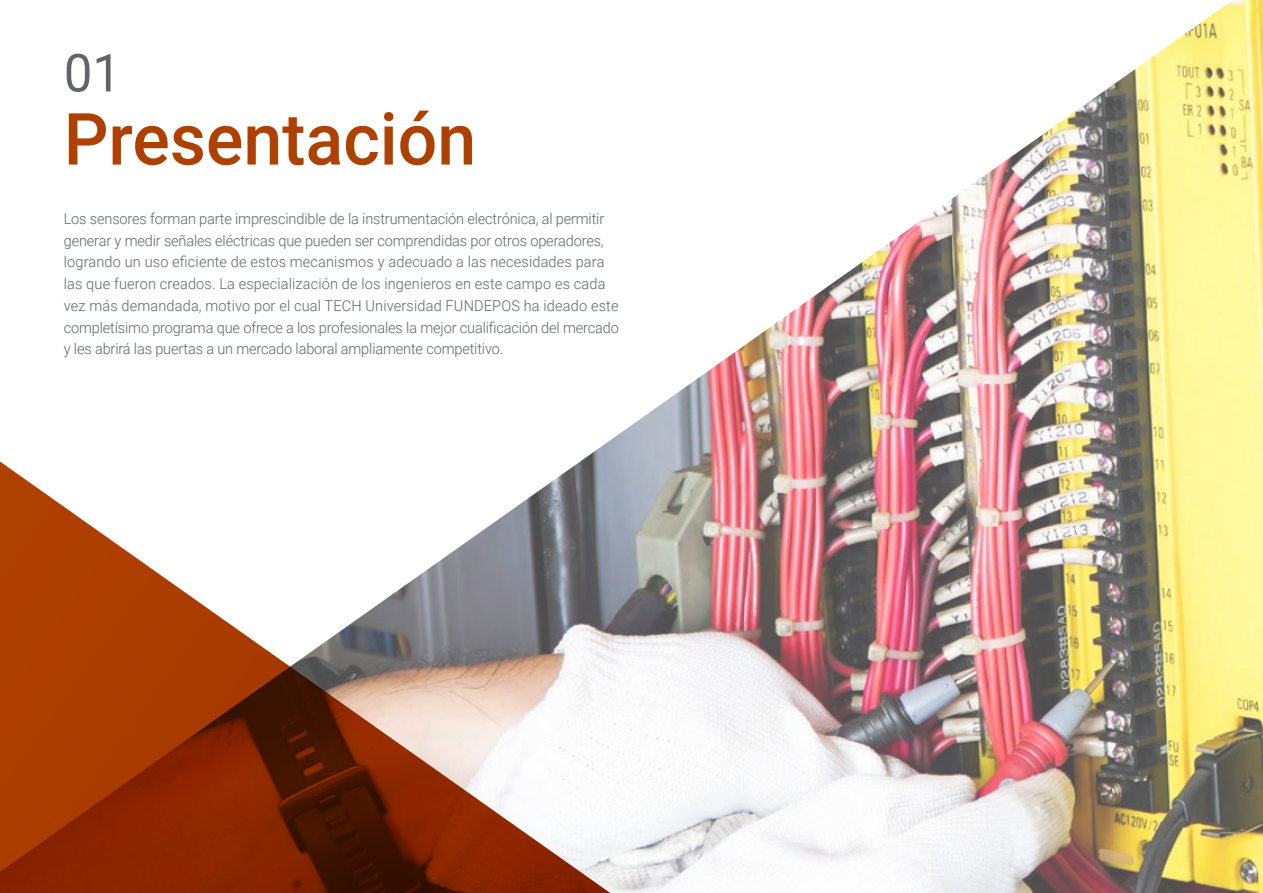
<style>
.page{position:relative;width:1263px;height:893px;background:#fff}
.page>*{position:absolute;margin:0;border:0;box-sizing:border-box;transform-origin:0 0}
.t1{font:500 72px "Roboto";color:#ae4000}
.t2{font:52.5px "Roboto";color:#61646a}
.t3{font:300 15px/21.8px "Roboto";letter-spacing:-.01em;color:#61646a}
</style>
<div class="page">
<img style="left:602px;top:0;width:661px;height:893px">
<svg style="left:0;top:446px;width:640px;height:447px"></svg>
<h2 class="t2" style="left:64px;top:36px;width:59px">01</h2>
<h1 class="t1" style="left:64px;top:89px;width:414px">Presentación</h1>
<p class="t3" style="left:64px;top:207px;width:557px">Los sensores forman parte imprescindible de la instrumentación electrónica, al permitir generar y medir señales eléctricas que pueden ser comprendidas por otros operadores, logrando un uso eficiente de estos mecanismos y adecuado a las necesidades para las que fueron creados. La especialización de los ingenieros en este campo es cada vez más demandada, motivo por el cual TECH Universidad FUNDEPOS ha ideado este completísimo programa que ofrece a los profesionales la mejor cualificación del mercado y les abrirá las puertas a un mercado laboral ampliamente competitivo.</p>
</div>
